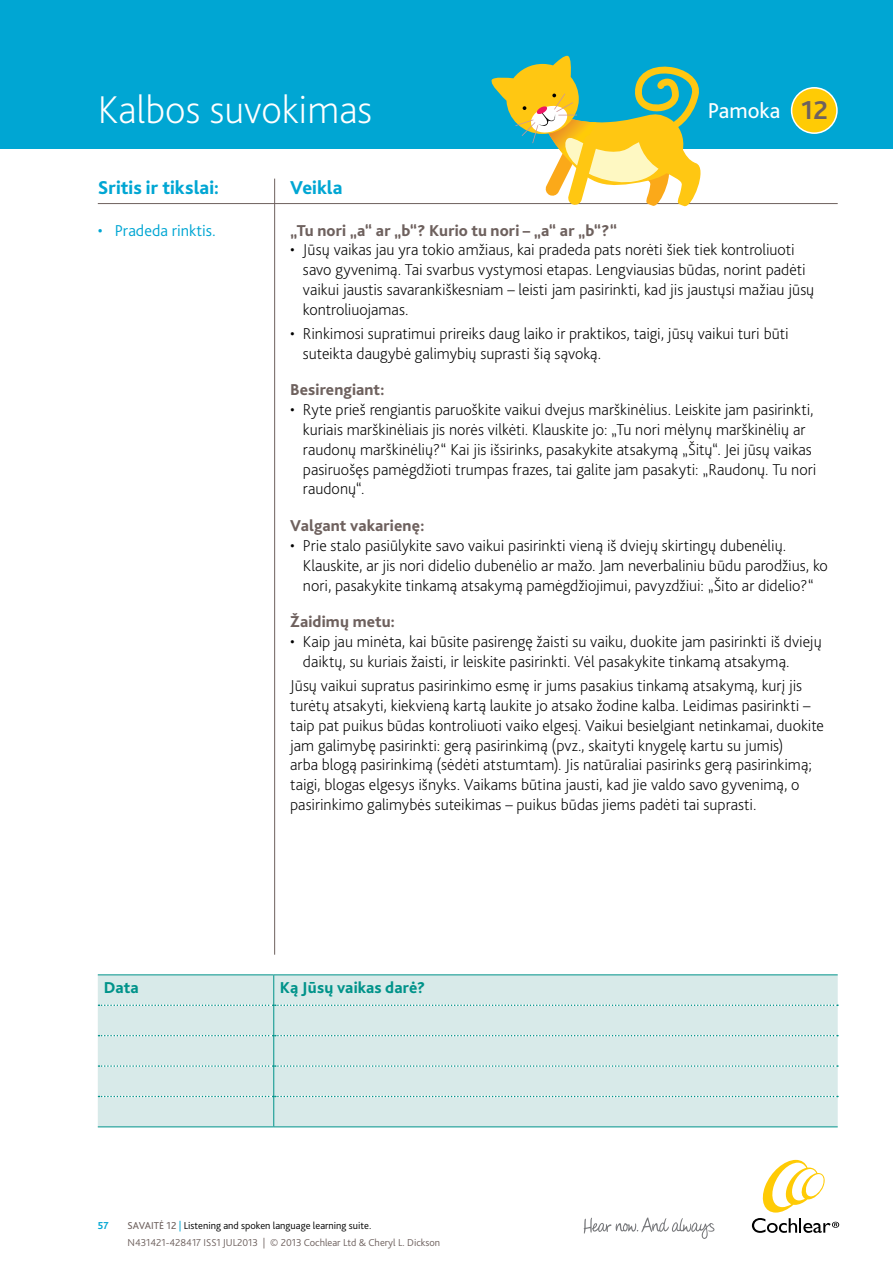
<style>
.page{position:relative;width:893px;height:1263px;background:#fff}
.page>*{position:absolute;margin:0;border:0;box-sizing:border-box;transform-origin:0 0}
.t1{font:200 40.5px "Bliss Pro";color:#fff}
.t2{font:700 27px "Bliss Pro";color:#6e615e}
.t3{font:22.5px "Bliss Pro";color:#fff}
.t4{font:800 19.5px "Bliss Pro";color:#00a6d3}
.t5{font:200 16.5px/19.8px "Bliss Pro";color:#000}
.t6{font:800 16.5px "Bliss Pro";letter-spacing:.005em;color:#6e615e}
.t7{font:800 16.5px "Bliss Pro";letter-spacing:.005em;color:#00938a}
.t8{font:300 16.5px "Bliss Pro";color:#00a6d3}
.t9{font:300 10.5px "Bliss Pro";color:#6e615e}
.t10{font:300 10.5px "Bliss Pro";color:#000}
.t11{font:700 10.5px "Bliss Pro";color:#00a6d3}
.s1{font-weight:400;color:#6e615e}
.s2{font-weight:400;color:#00a6d3}
</style>
<div class="page">
<div style="left:0;top:0;width:893px;height:149px;background:#00a6d3"></div>
<div style="left:792px;top:88px;width:45px;height:45px;background:#ffcb05;border-radius:50%"></div>
<div style="left:791px;top:87px;width:47px;height:47px;border:2px solid #fff;border-radius:50%"></div>
<hr style="left:274px;top:179px;width:1px;height:776px;background:#6e615e">
<hr style="left:98px;top:203px;width:740px;height:1px;background:#6e615e">
<svg style="left:584px;top:1217px;width:130px;height:22px"></svg>
<svg style="left:762px;top:1160px;width:63px;height:52px"></svg>
<svg style="left:752px;top:1218px;width:87px;height:15px"></svg>
<div style="left:98px;top:975px;width:740px;height:151px;background:#d8eae9"></div>
<svg style="left:99px;top:1004px;width:739px;height:2px"></svg>
<svg style="left:99px;top:1035px;width:739px;height:1px"></svg>
<svg style="left:99px;top:1065px;width:739px;height:2px"></svg>
<svg style="left:99px;top:1096px;width:739px;height:1px"></svg>
<hr style="left:98px;top:974px;width:176px;height:1px;background:#00938a">
<hr style="left:274px;top:974px;width:564px;height:1px;background:#00938a">
<hr style="left:273px;top:975px;width:1px;height:30px;background:#00938a">
<hr style="left:273px;top:1005px;width:1px;height:31px;background:#00938a">
<hr style="left:273px;top:1036px;width:1px;height:30px;background:#00938a">
<hr style="left:273px;top:1066px;width:1px;height:30px;background:#00938a">
<hr style="left:273px;top:1096px;width:1px;height:30px;background:#00938a">
<hr style="left:98px;top:1126px;width:176px;height:1px;background:#00938a">
<hr style="left:274px;top:1126px;width:564px;height:1px;background:#00938a">
<svg style="left:489px;top:55px;width:220px;height:152px"></svg>
<h1 class="t1" style="left:98px;top:84px;width:276px">Kalbos suvokimas</h1>
<h3 class="t3" style="left:708px;top:97px;width:74px">Pamoka</h3>
<h2 class="t2" style="left:801px;top:93px;width:28px">12</h2>
<p class="t4" style="left:98px;top:176px;width:123px">Sritis ir tikslai:</p>
<p class="t8" style="left:98px;top:220px;width:120px">• Pradeda rinktis.</p>
<p class="t4" style="left:290px;top:176px;width:54px">Veikla</p>
<p class="t6" style="left:290px;top:220px;width:329px">„Tu nori „a“ ar „b“? Kurio tu nori – „a“ ar „b“?“</p>
<p class="t5" style="left:303px;top:240px;width:513px;text-indent:-13px">• Jūsų vaikas jau yra tokio amžiaus, kai pradeda pats norėti šiek tiek kontroliuoti savo gyvenimą. Tai svarbus vystymosi etapas. Lengviausias būdas, norint padėti vaikui jaustis savarankiškesniam – leisti jam pasirinkti, kad jis jaustųsi mažiau jūsų kontroliuojamas.</p>
<p class="t5" style="left:303px;top:323px;width:487px;text-indent:-13px">• Rinkimosi supratimui prireiks daug laiko ir praktikos, taigi, jūsų vaikui turi būti suteikta daugybė galimybių suprasti šią sąvoką.</p>
<p class="t6" style="left:290px;top:380px;width:96px">Besirengiant:</p>
<p class="t5" style="left:303px;top:399px;width:515px;text-indent:-13px">• Ryte prieš rengiantis paruoškite vaikui dvejus marškinėlius. Leiskite jam pasirinkti, kuriais marškinėliais jis norės vilkėti. Klauskite jo: „Tu nori mėlynų marškinėlių ar raudonų marškinėlių?“ Kai jis išsirinks, pasakykite atsakymą „Šitų“. Jei jūsų vaikas pasiruošęs pamėgdžioti trumpas frazes, tai galite jam pasakyti: „Raudonų. Tu nori raudonų“.</p>
<p class="t6" style="left:290px;top:515px;width:136px">Valgant vakarienę:</p>
<p class="t5" style="left:303px;top:535px;width:526px;text-indent:-13px">• Prie stalo pasiūlykite savo vaikui pasirinkti vieną iš dviejų skirtingų dubenėlių.<br>Klauskite, ar jis nori didelio dubenėlio ar mažo. Jam neverbaliniu būdu parodžius, ko nori, pasakykite tinkamą atsakymą pamėgdžiojimui, pavyzdžiui: „Šito ar didelio?“</p>
<p class="t6" style="left:290px;top:612px;width:107px">Žaidimų metu:</p>
<p class="t5" style="left:303px;top:631px;width:520px;text-indent:-13px">• Kaip jau minėta, kai būsite pasirengę žaisti su vaiku, duokite jam pasirinkti iš dviejų daiktų, su kuriais žaisti, ir leiskite pasirinkti. Vėl pasakykite tinkamą atsakymą.</p>
<p class="t5" style="left:290px;top:675px;width:535px">Jūsų vaikui supratus pasirinkimo esmę ir jums pasakius tinkamą atsakymą, kurį jis turėtų atsakyti, kiekvieną kartą laukite jo atsako žodine kalba. Leidimas pasirinkti – taip pat puikus būdas kontroliuoti vaiko elgesį. Vaikui besielgiant netinkamai, duokite jam galimybę pasirinkti: gerą pasirinkimą (pvz., skaityti knygelę kartu su jumis)<br>arba blogą pasirinkimą (sėdėti atstumtam). Jis natūraliai pasirinks gerą pasirinkimą; taigi, blogas elgesys išnyks. Vaikams būtina jausti, kad jie valdo savo gyvenimą, o pasirinkimo galimybės suteikimas – puikus būdas jiems padėti tai suprasti.</p>
<p class="t7" style="left:104px;top:978px;width:37px">Data</p>
<p class="t7" style="left:280px;top:978px;width:147px">Ką Jūsų vaikas darė?</p>
<p class="t11" style="left:98px;top:1219px;width:12px">57</p>
<p class="t10" style="left:128px;top:1219px;width:245px"><span class="s1">SAVAITĖ 12</span> <span class="s2">|</span> Listening and spoken language learning suite.</p>
<p class="t9" style="left:128px;top:1236px;width:314px">N431421-428417 ISS1 JUL2013 | © 2013 Cochlear Ltd &amp; Cheryl L. Dickson</p>
</div>
